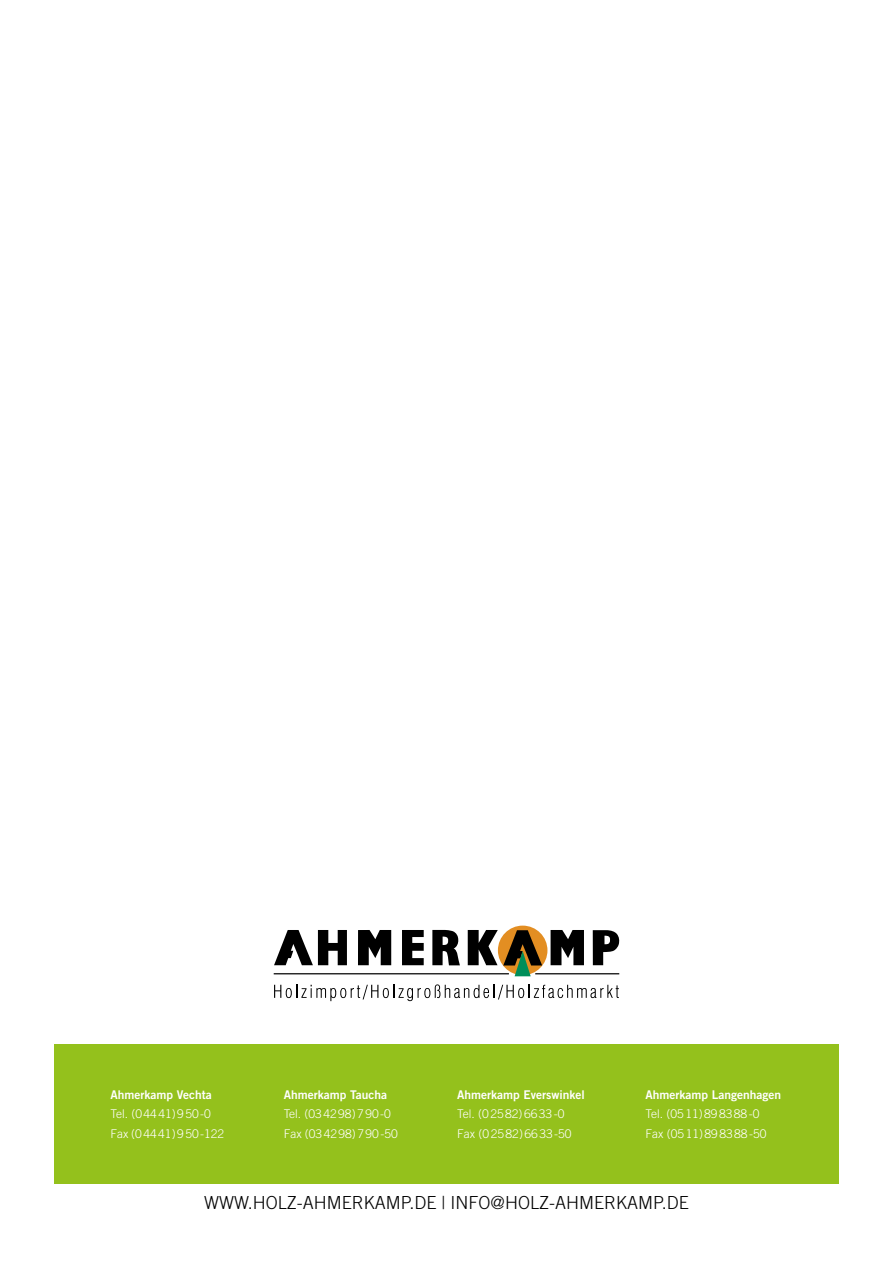
<style>
.page{position:relative;width:893px;height:1263px;background:#fff}
.page>*{position:absolute;margin:0;border:0;box-sizing:border-box;transform-origin:0 0}
.t1{font:300 18px "Trade Gothic LT Std";color:#000}
.t2{font:300 12px/19.5px "Trade Gothic LT Std";color:#fff}
.t3{font:12px "Trade Gothic LT Std Bd 2";color:#fff}
</style>
<div class="page">
<svg style="left:402px;top:930px;width:22px;height:35px"></svg>
<svg style="left:358px;top:930px;width:33px;height:35px"></svg>
<svg style="left:274px;top:930px;width:73px;height:35px"></svg>
<svg style="left:551px;top:930px;width:33px;height:35px"></svg>
<div style="left:498px;top:925px;width:49px;height:50px;background:#e38e22;border-radius:50%"></div>
<svg style="left:468px;top:930px;width:74px;height:46px"></svg>
<svg style="left:432px;top:930px;width:28px;height:35px"></svg>
<svg style="left:593px;top:930px;width:26px;height:35px"></svg>
<svg style="left:274px;top:984px;width:345px;height:17px"></svg>
<hr style="left:535px;top:973px;width:84px;height:1px;background:#000">
<hr style="left:274px;top:973px;width:235px;height:1px;background:#000">
<div style="left:54px;top:1044px;width:785px;height:140px;background:#94c11c"></div>
<p class="t3" style="left:111px;top:1087px;width:103px">Ahmerkamp Vechta</p>
<p class="t2" style="left:111px;top:1104px;width:115px">Tel. (04441)950-0<br>Fax (04441)950-122</p>
<p class="t3" style="left:284px;top:1087px;width:105px">Ahmerkamp Taucha</p>
<p class="t2" style="left:284px;top:1104px;width:116px">Tel. (034298)790-0<br>Fax (034298)790-50</p>
<p class="t3" style="left:457px;top:1087px;width:129px">Ahmerkamp Everswinkel</p>
<p class="t2" style="left:457px;top:1104px;width:116px">Tel. (02582)6633-0<br>Fax (02582)6633-50</p>
<p class="t3" style="left:646px;top:1087px;width:137px">Ahmerkamp Langenhagen</p>
<p class="t2" style="left:646px;top:1104px;width:122px">Tel. (0511)898388-0<br>Fax (0511)898388-50</p>
<h1 class="t1" style="left:204px;top:1192px;width:486px">WWW.HOLZ-AHMERKAMP.DE | INFO@HOLZ-AHMERKAMP.DE</h1>
</div>
